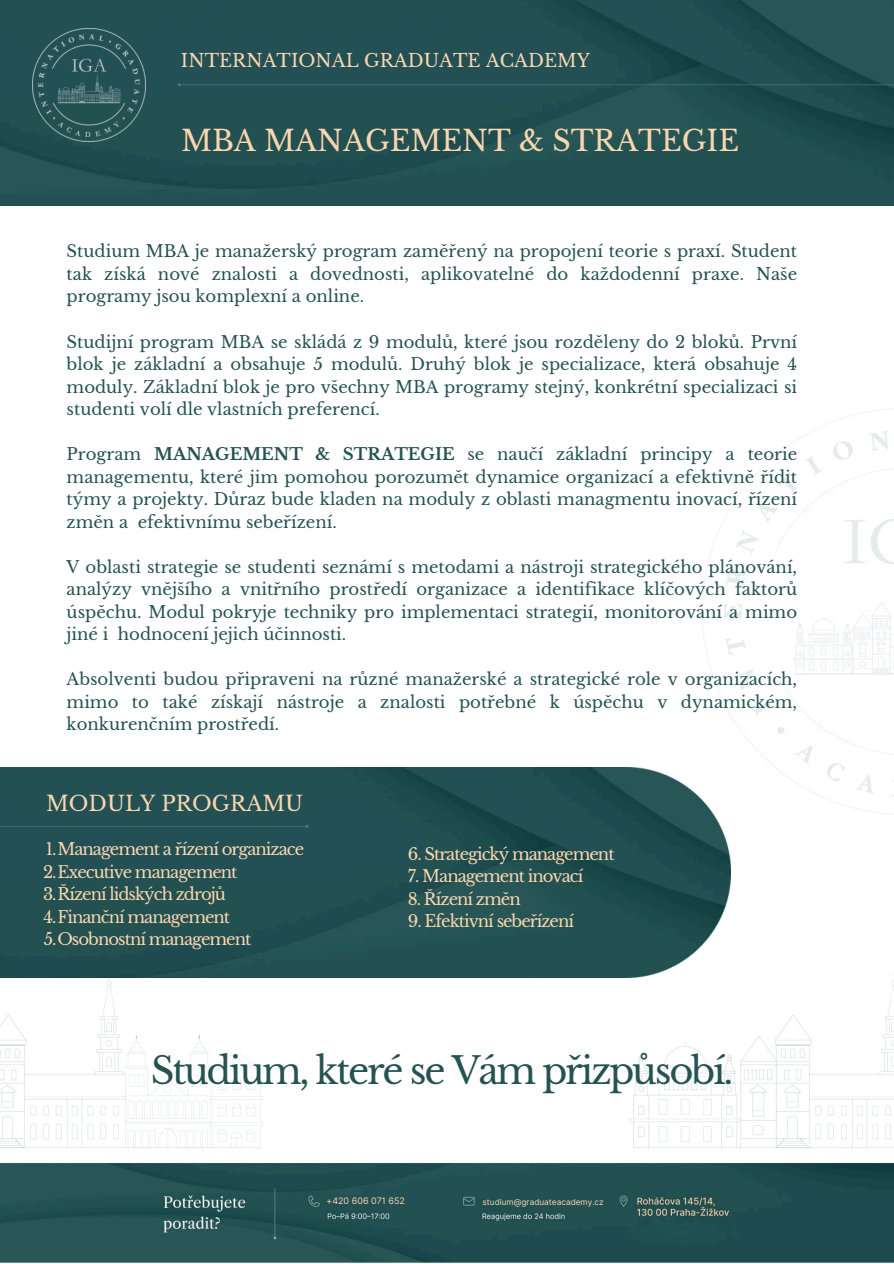
<style>
.page{position:relative;width:894px;height:1264px;background:#fff}
.page>*{position:absolute;margin:0;border:0;box-sizing:border-box;transform-origin:0 0}
.t1{font:36.9px "Libre Baskerville";letter-spacing:-.06em;color:#255253}
.t2{font:28.5px "Libre Baskerville";color:#fad6af}
.t3{font:20.85px "Libre Baskerville";color:#fad6af}
.t4{font:18px "Libre Baskerville";color:#fad6af}
.t5{font:16.5px/22.5px "Libre Baskerville";color:#255253;text-align:justify}
.t6{font:16.5px/22.5px "Libre Baskerville";letter-spacing:-.06em;color:#fad6af}
.t7{font:9px "Inter";color:#fad6af}
.t8{font:8.25px "Inter";color:#fad6af}
.s1{font-weight:700}
</style>
<div class="page">
<img style="left:702px;top:408px;width:191px;height:407px">
<div style="left:0;top:0;width:893px;height:206px;background:#235050"></div>
<img style="left:0;top:977px;width:893px;height:286px">
<img style="left:33px;top:29px;width:112px;height:112px">
<img style="left:0;top:67px;width:893px;height:44px">
<img style="left:0;top:767px;width:730px;height:210px">
<img style="left:0;top:808px;width:567px;height:44px">
<p class="t4" style="left:181px;top:49px;width:410px">INTERNATIONAL GRADUATE ACADEMY</p>
<h2 class="t2" style="left:181px;top:123px;width:559px">MBA MANAGEMENT &amp; STRATEGIE</h2>
<p class="t5" style="left:67px;top:240px;width:731px">Studium MBA je manažerský program zaměřený na propojení teorie s praxí. Student tak získá nové znalosti a dovednosti, aplikovatelné do každodenní praxe. Naše programy jsou komplexní a online.</p>
<p class="t5" style="left:67px;top:330px;width:731px">Studijní program MBA se skládá z 9 modulů, které jsou rozděleny do 2 bloků. První blok je základní a obsahuje 5 modulů. Druhý blok je specializace, která obsahuje 4 moduly. Základní blok je pro všechny MBA programy stejný, konkrétní specializaci si studenti volí dle vlastních preferencí.</p>
<p class="t5" style="left:67px;top:443px;width:731px">Program <span class="s1">MANAGEMENT &amp; STRATEGIE</span> se naučí základní principy a teorie managementu, které jim pomohou porozumět dynamice organizací a efektivně řídit týmy a projekty. Důraz bude kladen na moduly z oblasti managmentu inovací, řízení změn a efektivnímu sebeřízení.</p>
<p class="t5" style="left:67px;top:555px;width:731px">V oblasti strategie se studenti seznámí s metodami a nástroji strategického plánování, analýzy vnějšího a vnitřního prostředí organizace a identifikace klíčových faktorů úspěchu. Modul pokryje techniky pro implementaci strategií, monitorování a mimo jiné i hodnocení jejich účinnosti.</p>
<p class="t5" style="left:67px;top:668px;width:731px">Absolventi budou připraveni na různé manažerské a strategické role v organizacích, mimo to také získají nástroje a znalosti potřebné k úspěchu v dynamickém, konkurenčním prostředí.</p>
<p class="t3" style="left:46px;top:790px;width:258px">MODULY PROGRAMU</p>
<p class="t6" style="left:43px;top:838px;width:262px">1.Management a řízení organizace<br>2.Executive management<br>3.Řízení lidských zdrojů<br>4.Finanční management<br>5.Osobnostní management</p>
<p class="t6" style="left:407px;top:842px;width:208px">6. Strategický management</p>
<p class="t6" style="left:407px;top:865px;width:177px">7. Management inovací</p>
<p class="t6" style="left:407px;top:887px;width:114px">8. Řízení změn</p>
<p class="t6" style="left:407px;top:910px;width:168px">9. Efektivní sebeřízení</p>
<h1 class="t1" style="left:151px;top:1048px;width:584px">Studium, které se Vám přizpůsobí.</h1>
<p class="t7" style="left:326px;top:1194px;width:80px">+420 606 071 652</p>
<p class="t8" style="left:482px;top:1195px;width:123px">studium@graduateacademy.cz</p>
</div>
